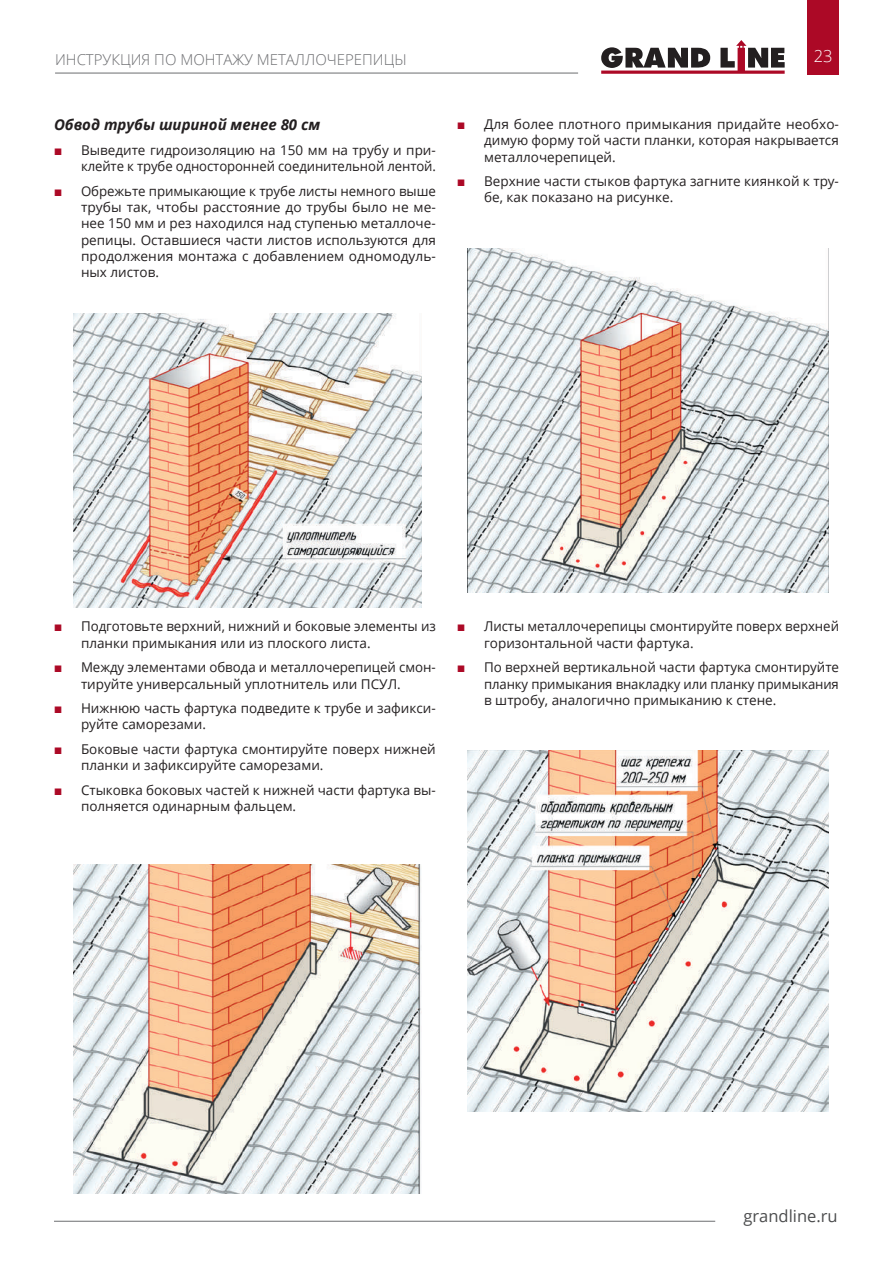
<style>
.page{position:relative;width:893px;height:1263px;background:#fff}
.page>*{position:absolute;margin:0;border:0;box-sizing:border-box;transform-origin:0 0}
.t1{font:16.5px "Open Sans";color:#4b4c4d}
.t2{font:300 16.5px "Open Sans";color:#fff}
.t3{font:300 15px "Open Sans";color:#6c6d70}
.t4{font:italic 700 15px "Open Sans";color:#231f20}
.t5{font:13.5px/16.2px "Open Sans";color:#231f20}
</style>
<div class="page">
<div style="left:808px;top:0;width:31px;height:74px;background:#ac0926"></div>
<svg style="left:601px;top:40px;width:184px;height:33px"></svg>
<hr style="left:55px;top:73px;width:523px;height:1px;background:#6c6d70">
<hr style="left:54px;top:1221px;width:661px;height:1px;background:#6c6d70">
<img style="left:73px;top:313px;width:349px;height:295px">
<img style="left:73px;top:865px;width:349px;height:328px">
<img style="left:468px;top:248px;width:360px;height:344px">
<img style="left:468px;top:751px;width:360px;height:361px">
<p class="t3" style="left:55px;top:50px;width:353px">ИНСТРУКЦИЯ ПО МОНТАЖУ МЕТАЛЛОЧЕРЕПИЦЫ</p>
<p class="t2" style="left:814px;top:45px;width:20px">23</p>
<p class="t4" style="left:54px;top:114px;width:268px">Обвод трубы шириной менее 80 см</p>
<p class="t5" style="left:81px;top:142px;width:356px">Выведите гидроизоляцию на 150 мм на трубу и при&shy;клейте к трубе односторонней соединительной лентой.</p>
<p class="t5" style="left:81px;top:183px;width:356px;text-align:justify">Обрежьте примыкающие к трубе листы немного выше трубы так, чтобы расстояние до трубы было не ме&shy;нее 150 мм и рез находился над ступенью металлоче&shy;репицы. Оставшиеся части листов используются для продолжения монтажа с добавлением одномодуль&shy;ных листов.</p>
<p class="t5" style="left:484px;top:116px;width:356px;text-align:justify">Для более плотного примыкания придайте необхо&shy;димую форму той части планки, которая накрывается металлочерепицей.</p>
<p class="t5" style="left:484px;top:173px;width:356px">Верхние части стыков фартука загните киянкой к тру&shy;бе, как показано на рисунке.</p>
<p class="t5" style="left:81px;top:618px;width:356px">Подготовьте верхний, нижний и боковые элементы из планки примыкания или из плоского листа.</p>
<p class="t5" style="left:81px;top:659px;width:356px">Между элементами обвода и металлочерепицей смон&shy;тируйте универсальный уплотнитель или ПСУЛ.</p>
<p class="t5" style="left:81px;top:700px;width:356px">Нижнюю часть фартука подведите к трубе и зафикси&shy;руйте саморезами.</p>
<p class="t5" style="left:81px;top:741px;width:356px">Боковые части фартука смонтируйте поверх нижней планки и зафиксируйте саморезами.</p>
<p class="t5" style="left:81px;top:782px;width:356px">Стыковка боковых частей к нижней части фартука вы&shy;полняется одинарным фальцем.</p>
<p class="t5" style="left:484px;top:618px;width:356px">Листы металлочерепицы смонтируйте поверх верхней горизонтальной части фартука.</p>
<p class="t5" style="left:484px;top:659px;width:356px;text-align:justify">По верхней вертикальной части фартука смонтируйте планку примыкания внакладку или планку примыкания в штробу, аналогично примыканию к стене.</p>
<p class="t1" style="left:743px;top:1204px;width:96px">grandline.ru</p>
</div>
